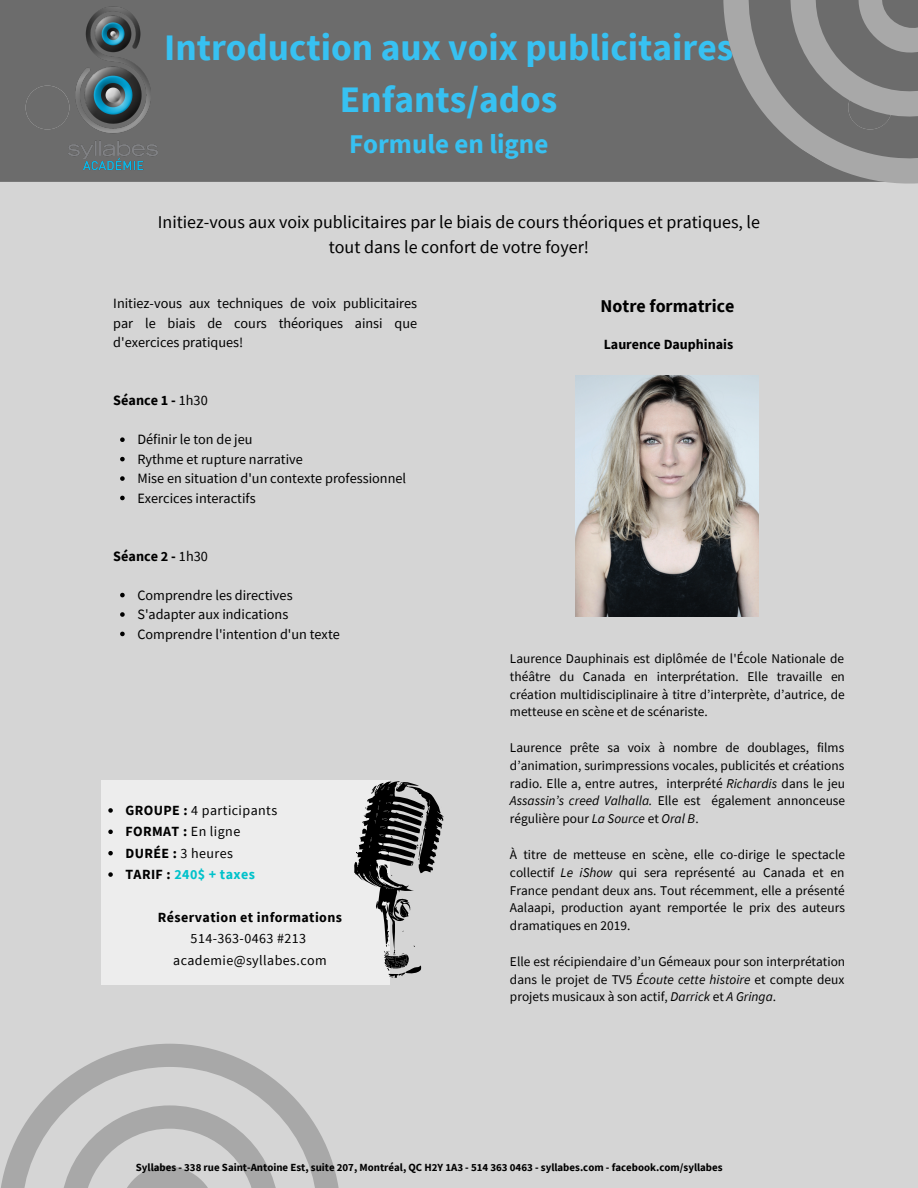
<style>
.page{position:relative;width:918px;height:1188px;background:#d5d5d5}
.page>*{position:absolute;margin:0;border:0;box-sizing:border-box;transform-origin:0 0}
.t1{font:700 37.35px "Source Sans Pro";color:#37c1f2}
.t2{font:700 27px "Source Sans Pro";color:#37c1f2}
.t3{font:18px/24.3px "Source Sans Pro";color:#000;text-align:center}
.t4{font:700 18px "Source Sans Pro";color:#000}
.t5{font:14.25px/19.4px "Source Sans Pro";color:#000;text-align:justify}
.t6{font:700 14.25px "Source Sans Pro";color:#000}
.t7{font:13.95px "Source Sans Pro";letter-spacing:.03em;color:#000}
.t8{font:700 13.95px "Source Sans Pro";letter-spacing:.03em;color:#000}
.t9{font:700 13.95px "Source Sans Pro";color:#000}
.t10{font:700 13.95px "Source Sans Pro";letter-spacing:.03em;color:#00c2cb}
.t11{font:13.35px/17.9px "Source Sans Pro";color:#000;text-align:justify}
.t12{font:700 10.95px "Source Sans Pro";color:#000}
.s1{font-weight:400}
.s2{font-weight:700}
.s3{color:#000}
.s4{font-style:italic}
</style>
<div class="page">
<svg style="left:1px;top:1044px;width:338px;height:144px"></svg>
<svg style="left:60px;top:1105px;width:219px;height:83px"></svg>
<div style="left:0;top:0;width:654px;height:182px;background:#6c6c6c"></div>
<div style="left:26px;top:86px;width:43px;height:43px;background:#666;border-radius:50%"></div>
<img style="left:40px;top:0;width:146px;height:182px">
<svg style="left:654px;top:0;width:264px;height:184px;background:#767676"></svg>
<svg style="left:746px;top:0;width:172px;height:161px;background:#828282"></svg>
<div style="left:102px;top:780px;width:288px;height:205px;background:#ededed"></div>
<img style="left:576px;top:376px;width:183px;height:240px">
<svg style="left:120px;top:437px;width:5px;height:5px"></svg>
<svg style="left:120px;top:457px;width:5px;height:4px"></svg>
<svg style="left:120px;top:476px;width:5px;height:5px"></svg>
<svg style="left:120px;top:496px;width:5px;height:4px"></svg>
<svg style="left:120px;top:593px;width:5px;height:4px"></svg>
<svg style="left:120px;top:612px;width:5px;height:5px"></svg>
<svg style="left:120px;top:632px;width:5px;height:4px"></svg>
<svg style="left:354px;top:781px;width:90px;height:197px"></svg>
<svg style="left:108px;top:808px;width:5px;height:5px"></svg>
<svg style="left:108px;top:830px;width:5px;height:4px"></svg>
<svg style="left:108px;top:851px;width:5px;height:4px"></svg>
<svg style="left:108px;top:872px;width:5px;height:5px"></svg>
<p class="t1" style="left:164px;top:24px;width:571px">Introduction aux voix publicitaires</p>
<p class="t1" style="left:340px;top:75px;width:219px">Enfants/ados</p>
<p class="t2" style="left:349px;top:126px;width:201px">Formule en ligne</p>
<p class="t3" style="left:158px;top:210px;width:604px">Initiez-vous aux voix publicitaires par le biais de cours théoriques et pratiques, le tout dans le confort de votre foyer!</p>
<p class="t5" style="left:113px;top:294px;width:305px">Initiez-vous aux techniques de voix publicitaires par le biais de cours théoriques ainsi que d'exercices pratiques!</p>
<p class="t6" style="left:113px;top:391px;width:96px">Séance 1 - <span class="s1">1h30</span></p>
<p class="t5" style="left:137px;top:430px;width:117px">Définir le ton de jeu</p>
<p class="t5" style="left:137px;top:449px;width:167px">Rythme et rupture narrative</p>
<p class="t5" style="left:137px;top:468px;width:270px">Mise en situation d'un contexte professionnel</p>
<p class="t5" style="left:137px;top:488px;width:120px">Exercices interactifs</p>
<p class="t6" style="left:113px;top:547px;width:96px">Séance 2 - <span class="s1">1h30</span></p>
<p class="t5" style="left:137px;top:585px;width:157px">Comprendre les directives</p>
<p class="t5" style="left:137px;top:604px;width:152px">S'adapter aux indications</p>
<p class="t5" style="left:137px;top:624px;width:204px">Comprendre l'intention d'un texte</p>
<p class="t7" style="left:125px;top:801px;width:153px"><span class="s2">GROUPE :</span> 4 participants</p>
<p class="t8" style="left:125px;top:823px;width:116px">FORMAT : <span class="s1">En ligne</span></p>
<p class="t7" style="left:125px;top:844px;width:109px"><span class="s2">DURÉE :</span> 3 heures</p>
<p class="t10" style="left:125px;top:865px;width:131px"><span class="s3">TARIF :</span> 240$ + taxes</p>
<p class="t8" style="left:158px;top:908px;width:186px">Réservation et informations</p>
<p class="t7" style="left:191px;top:929px;width:117px">514-363-0463 #213</p>
<p class="t7" style="left:173px;top:951px;width:155px">academie@syllabes.com</p>
<p class="t4" style="left:601px;top:295px;width:135px">Notre formatrice</p>
<p class="t9" style="left:604px;top:335px;width:131px">Laurence Dauphinais</p>
<p class="t11" style="left:510px;top:649px;width:337px">Laurence Dauphinais est diplômée de l'École Nationale de théâtre du Canada en interprétation. Elle travaille en création multidisciplinaire à titre d’interprète, d’autrice, de metteuse en scène et de scénariste.</p>
<p class="t11" style="left:510px;top:738px;width:337px">Laurence prête sa voix à nombre de doublages, films d’animation, surimpressions vocales, publicités et créations radio. Elle a, entre autres, interprété <span class="s4">Richardis</span> dans le jeu <span class="s4">Assassin’s creed Valhalla.</span> Elle est également annonceuse régulière pour <span class="s4">La Source</span> et <span class="s4">Oral B</span>.</p>
<p class="t11" style="left:510px;top:845px;width:337px">À titre de metteuse en scène, elle co-dirige le spectacle collectif <span class="s4">Le iShow</span> qui sera représenté au Canada et en France pendant deux ans. Tout récemment, elle a présenté Aalaapi, production ayant remportée le prix des auteurs dramatiques en 2019.</p>
<p class="t11" style="left:510px;top:952px;width:337px">Elle est récipiendaire d’un Gémeaux pour son interprétation dans le projet de TV5 <span class="s4">Écoute cette histoire</span> et compte deux projets musicaux à son actif, <span class="s4">Darrick</span> et <span class="s4">A Gringa</span>.</p>
<p class="t12" style="left:136px;top:1161px;width:588px">Syllabes - 338 rue Saint-Antoine Est, suite 207, Montréal, QC H2Y 1A3 - 514 363 0463 - syllabes.com - facebook.com/syllabes</p>
</div>
